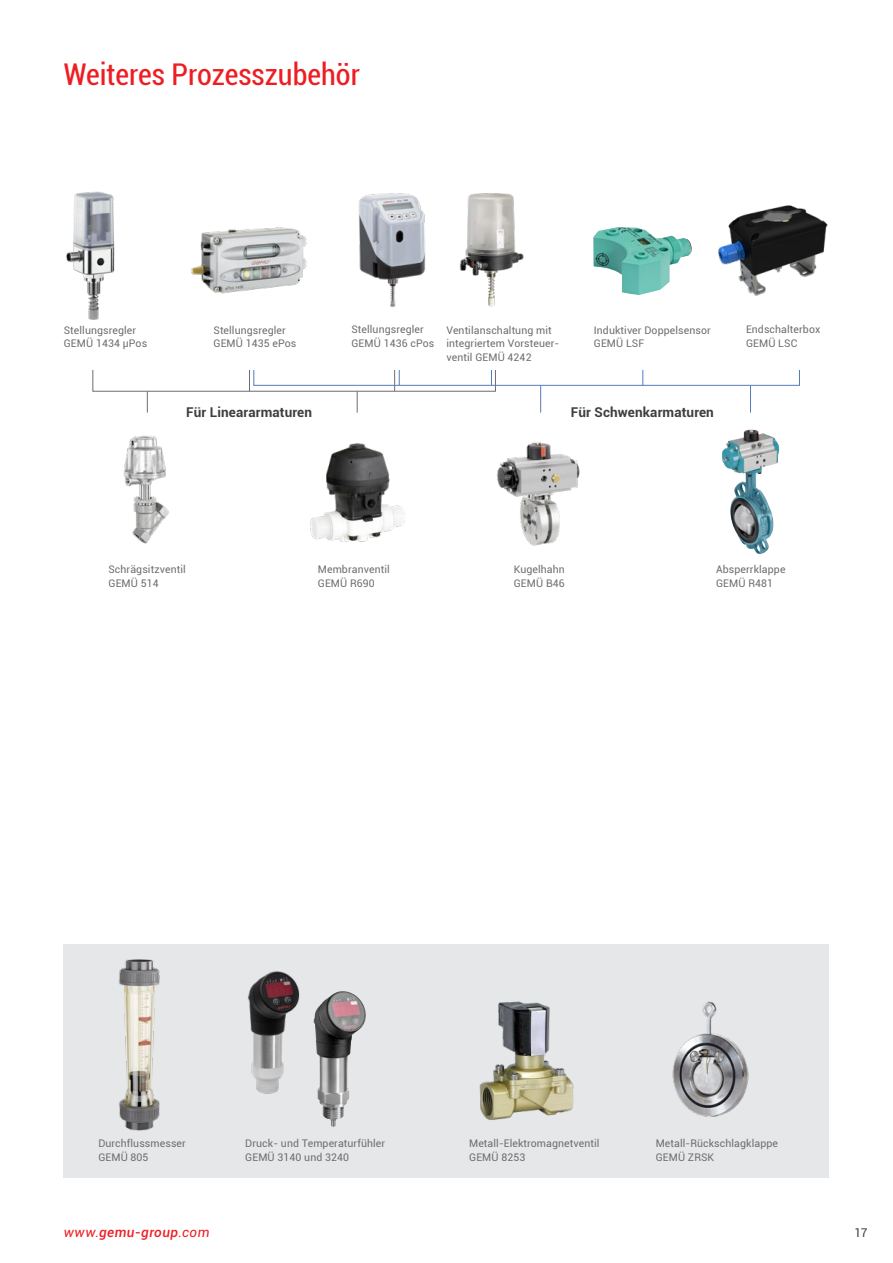
<style>
.page{position:relative;width:893px;height:1263px;background:#fff}
.page>*{position:absolute;margin:0;border:0;box-sizing:border-box;transform-origin:0 0}
.t1{font:condensed 30px "Roboto";color:#ee1d23}
.t2{font:700 13.5px "Roboto";letter-spacing:.01em;color:#3e3e3f}
.t3{font:italic 500 13.5px "Roboto";letter-spacing:.035em;color:#ee1d23}
.t4{font:12px "Roboto";color:#3e3e3f}
.t5{font:10.5px/13.5px "Roboto";letter-spacing:.01em;color:#6c6d70}
.s1{font-weight:400}
</style>
<div class="page">
<div style="left:64px;top:944px;width:765px;height:234px;background:#e6e7e9"></div>
<img style="left:123px;top:435px;width:47px;height:109px">
<img style="left:497px;top:442px;width:83px;height:104px">
<img style="left:66px;top:191px;width:49px;height:129px">
<img style="left:119px;top:959px;width:41px;height:172px">
<img style="left:479px;top:1001px;width:95px;height:119px">
<img style="left:672px;top:1001px;width:77px;height:116px">
<img style="left:248px;top:971px;width:52px;height:123px">
<img style="left:459px;top:193px;width:65px;height:114px">
<img style="left:191px;top:227px;width:116px;height:66px">
<img style="left:593px;top:227px;width:99px;height:68px">
<img style="left:358px;top:193px;width:68px;height:115px">
<img style="left:718px;top:205px;width:110px;height:91px">
<svg style="left:249px;top:372px;width:1px;height:18px"></svg>
<svg style="left:642px;top:372px;width:1px;height:12px"></svg>
<svg style="left:491px;top:372px;width:1px;height:12px"></svg>
<svg style="left:394px;top:372px;width:6px;height:18px"></svg>
<svg style="left:147px;top:392px;width:1px;height:21px"></svg>
<svg style="left:540px;top:386px;width:1px;height:27px"></svg>
<svg style="left:357px;top:392px;width:1px;height:21px"></svg>
<svg style="left:750px;top:386px;width:1px;height:27px"></svg>
<img style="left:310px;top:443px;width:95px;height:99px">
<img style="left:722px;top:429px;width:29px;height:118px">
<div style="left:92px;top:370px;width:404px;height:22px;border:1px solid #6c6d70"></div>
<div style="left:253px;top:370px;width:547px;height:16px;border:1px solid #557bbe"></div>
<img style="left:314px;top:991px;width:52px;height:136px">
<h1 class="t1" style="left:64px;top:54px;width:298px">Weiteres Prozesszubehör</h1>
<p class="t5" style="left:64px;top:323px;width:85px">Stellungsregler<br>GEMÜ 1434 μPos</p>
<p class="t5" style="left:351px;top:322px;width:84px">Stellungsregler<br>GEMÜ 1436 cPos</p>
<p class="t5" style="left:746px;top:322px;width:76px">Endschalterbox<br>GEMÜ LSC</p>
<p class="t5" style="left:213px;top:323px;width:84px">Stellungsregler<br>GEMÜ 1435 ePos</p>
<p class="t5" style="left:594px;top:323px;width:118px">Induktiver Doppelsensor<br>GEMÜ LSF</p>
<p class="t5" style="left:446px;top:323px;width:113px">Ventilanschaltung mit integriertem Vorsteuer&shy;ventil GEMÜ 4242</p>
<p class="t2" style="left:186px;top:402px;width:127px">Für Lineararmaturen</p>
<p class="t2" style="left:571px;top:402px;width:144px">Für Schwenkarmaturen</p>
<p class="t5" style="left:108px;top:562px;width:79px">Schrägsitzventil<br>GEMÜ 514</p>
<p class="t5" style="left:514px;top:562px;width:53px">Kugelhahn<br>GEMÜ B46</p>
<p class="t5" style="left:318px;top:562px;width:73px">Membranventil<br>GEMÜ R690</p>
<p class="t5" style="left:716px;top:562px;width:71px">Absperrklappe<br>GEMÜ R481</p>
<p class="t5" style="left:98px;top:1136px;width:89px">Durchflussmesser<br>GEMÜ 805</p>
<p class="t5" style="left:469px;top:1136px;width:132px">Metall-Elektromagnetventil<br>GEMÜ 8253</p>
<p class="t5" style="left:656px;top:1136px;width:124px">Metall-Rückschlagklappe<br>GEMÜ ZRSK</p>
<p class="t5" style="left:245px;top:1136px;width:142px">Druck- und Temperaturfühler<br>GEMÜ 3140 und 3240</p>
<p class="t3" style="left:64px;top:1223px;width:147px"><span class="s1">www.</span>gemu-group<span class="s1">.com</span></p>
<p class="t4" style="left:855px;top:1225px;width:14px">17</p>
</div>
